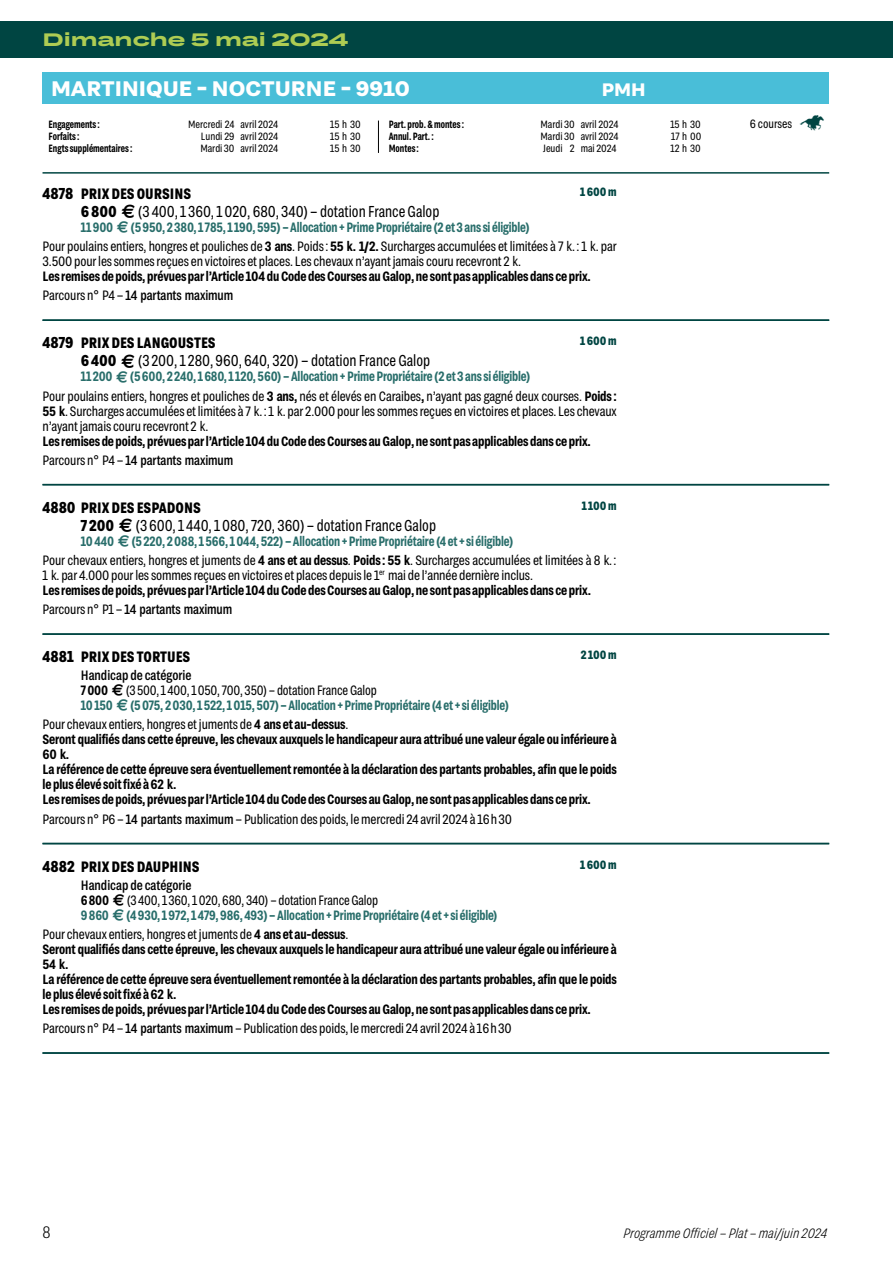
<style>
.page{position:relative;width:893px;height:1263px;background:#fff}
.page>*{position:absolute;margin:0;border:0;box-sizing:border-box;transform-origin:0 0}
.t1{font:700 21px "Grtsk Peta";color:#fff}
.t2{font:700 18px "Grtsk Giga";color:#aecc53}
.t3{font:700 18px "Grtsk Peta";color:#fff}
.t4{font:300 16.5px "Grtsk Zetta";color:#000}
.t5{font:15.75px "Grtsk Zetta";color:#000;scale:.95 1}
.t6{font:700 15px "Grtsk Zetta";color:#000}
.t7{font:600 13.5px/15px "Grtsk Zetta";letter-spacing:-.01em;color:#000}
.t8{font:13.5px/19.2px "Grtsk Zetta";letter-spacing:-.01em;color:#000}
.t9{font:600 13.5px/15px "Grtsk Zetta";letter-spacing:-.01em;color:#296e6b;scale:.95 1}
.t10{font:italic 300 13.5px "Grtsk Zetta";color:#000}
.t11{font:500 13.5px "Grtsk Zetta";letter-spacing:-.01em;color:#000}
.t12{font:700 12px "Grtsk Zetta";letter-spacing:-.005em;color:#004542}
.t13{font:12px "Grtsk Zetta";color:#000}
.t14{font:10.5px/12px "Grtsk Zetta";color:#000;text-align:right}
.t15{font:600 10.5px/12px "Grtsk Zetta";color:#000;scale:.9 1}
.s1{font-family:"Picto FG";font-size:18px;color:#004542}
.s2{font-size:15.75px}
.s3{font-weight:700}
.s4{font-family:"Picto FG"}
.s5{font-weight:600;color:#296e6b}
.s6{font-family:"Picto FG";color:#296e6b}
.s7{font-weight:600}
.s8{font-weight:400}
.s9{font-weight:500}
.s10{font-family:"Picto FG";font-weight:400}
.s11{font-weight:400;color:#000}
.s12{color:#000}
.s13{font-weight:500;color:#000}
.s14{font-family:"Picto FG";font-weight:400;color:#000}
</style>
<div class="page">
<div style="left:0;top:21px;width:893px;height:36px;background:#004542"></div>
<hr style="left:43px;top:172px;width:786px;height:2px;background:#004542">
<div style="left:43px;top:72px;width:786px;height:32px;background:#49bed8"></div>
<hr style="left:378px;top:121px;width:1px;height:32px;background:#000">
<hr style="left:43px;top:319px;width:786px;height:2px;background:#004542">
<hr style="left:43px;top:484px;width:786px;height:1px;background:#004542">
<hr style="left:43px;top:633px;width:786px;height:2px;background:#004542">
<hr style="left:43px;top:843px;width:786px;height:1px;background:#004542">
<hr style="left:43px;top:1052px;width:786px;height:2px;background:#004542">
<h2 class="t2" style="left:43px;top:28px;width:307px">Dimanche 5 mai 2024</h2>
<h1 class="t1" style="left:51px;top:75px;width:360px">MARTINIQUE – NOCTURNE – 9910</h1>
<h2 class="t3" style="left:602px;top:78px;width:46px">PMH</h2>
<p class="t15" style="left:49px;top:118px;width:59px">Engagements:<br>Forfaits:</p>
<p class="t14" style="left:188px;top:118px;width:48px">Mercredi 24<br>Lundi 29</p>
<p class="t14" style="left:330px;top:118px;width:32px">15h 30</p>
<p class="t13" style="left:750px;top:117px;width:78px">6 courses <span class="s1">6</span></p>
<p class="t14" style="left:241px;top:118px;width:39px">avril 2024</p>
<p class="t15" style="left:389px;top:118px;width:85px">Part. prob. &amp; montes:</p>
<p class="t14" style="left:540px;top:118px;width:79px">Mardi 30 avril 2024</p>
<p class="t14" style="left:670px;top:118px;width:32px">15 h 30</p>
<p class="t15" style="left:389px;top:130px;width:52px">Annul. Part. :</p>
<p class="t14" style="left:540px;top:130px;width:79px">Mardi 30 avril 2024</p>
<p class="t14" style="left:671px;top:130px;width:32px">17 h 00</p>
<p class="t15" style="left:389px;top:142px;width:35px">Montes:</p>
<p class="t14" style="left:543px;top:142px;width:75px">Jeudi 2 mai 2024</p>
<p class="t14" style="left:671px;top:142px;width:32px">12 h 30</p>
<p class="t14" style="left:241px;top:130px;width:39px">avril 2024</p>
<p class="t14" style="left:330px;top:130px;width:32px">15h 30</p>
<p class="t15" style="left:49px;top:142px;width:95px">Engts supplémentaires:</p>
<p class="t14" style="left:200px;top:142px;width:79px">Mardi 30 avril 2024</p>
<p class="t14" style="left:330px;top:142px;width:32px">15 h 30</p>
<p class="t12" style="left:580px;top:184px;width:38px">1 600 m</p>
<p class="t6" style="left:43px;top:184px;width:150px"><span class="s2">4878</span> PRIX DES OURSINS</p>
<p class="t5" style="left:81px;top:201px;width:379px"><span class="s3">6800</span> <span class="s4">C</span> (3 400, 1 360, 1020, 680, 340) – dotation France Galop</p>
<p class="t8" style="left:43px;top:217px;width:576px;text-indent:38px"><span class="s5">11900</span> <span class="s6">C</span> <span class="s5">(5950, 2380, 1 785, 1 190, 595) – Allocation + Prime Propriétaire (2 et 3 ans si éligible)<br></span>Pour poulains entiers, hongres et pouliches de <span class="s7">3 ans</span>. Poids: <span class="s7">55 k. 1/2.</span> Surcharges accumulées et limitées à 7 k.: 1 k. par</p>
<p class="t8" style="left:43px;top:251px;width:480px">3.500 pour les sommes reçues en victoires et places. Les chevaux n’ayant jamais couru recevront 2 k.</p>
<p class="t7" style="left:43px;top:266px;width:550px;line-height:19.2px">Les remises de poids, prévues par l’Article 104 du Code des Courses au Galop, ne sont pas applicables dans ce prix.<br><span class="s8">Parcours n° P4 –</span> <span class="s9">14 partants maximum</span></p>
<p class="t12" style="left:580px;top:334px;width:38px">1 600 m</p>
<p class="t6" style="left:43px;top:334px;width:175px"><span class="s2">4879</span> PRIX DES LANGOUSTES</p>
<p class="t5" style="left:81px;top:351px;width:369px"><span class="s3">6400</span> <span class="s4">C</span> (3 200, 1 280, 960, 640, 320) – dotation France Galop</p>
<p class="t8" style="left:43px;top:366px;width:576px;text-indent:38px"><span class="s5">11200</span> <span class="s6">C</span> <span class="s5">(5600, 2240, 1680, 1 120, 560) – Allocation + Prime Propriétaire (2 et 3 ans si éligible)<br></span>Pour poulains entiers, hongres et pouliches de <span class="s7">3 ans,</span> nés et élevés en Caraibes<span class="s7">,</span> n’ayant pas gagné deux courses. <span class="s7">Poids:</span></p>
<p class="t8" style="left:43px;top:403px;width:576px;line-height:15px"><span class="s7">55 k</span>. Surcharges accumulées et limitées à 7 k.: 1 k. par 2.000 pour les sommes reçues en victoires et places. Les chevaux n’ayant jamais couru recevront 2 k.</p>
<p class="t7" style="left:43px;top:431px;width:550px;line-height:19.2px">Les remises de poids, prévues par l’Article 104 du Code des Courses au Galop, ne sont pas applicables dans ce prix.<br><span class="s8">Parcours n° P4 –</span> <span class="s9">14 partants maximum</span></p>
<p class="t12" style="left:582px;top:498px;width:36px">1 100 m</p>
<p class="t6" style="left:43px;top:498px;width:160px"><span class="s2">4880</span> PRIX DES ESPADONS</p>
<p class="t5" style="left:81px;top:515px;width:375px"><span class="s3">7 200</span> <span class="s4">C</span> (3600, 1 440, 1080, 720, 360) – dotation France Galop</p>
<p class="t9" style="left:43px;top:531px;width:606px;line-height:19.2px;text-indent:38px">10440 <span class="s10">C</span> (5220, 2088, 1566, 1044, 522) – Allocation + Prime Propriétaire (4 et + si éligible)<br><span class="s11">Pour chevaux entiers, hongres et juments de</span> <span class="s12">4 ans et au dessus</span><span class="s11">.</span> <span class="s12">Poids: 55 k</span><span class="s11">. Surcharges accumulées et limitées à 8 k.:</span></p>
<p class="t7" style="left:43px;top:567px;width:550px"><span class="s8">1 k. par 4.000 pour les sommes reçues en victoires et places depuis le 1</span><sup>er</sup> <span class="s8">mai de l’année dernière inclus.<br></span>Les remises de poids, prévues par l’Article 104 du Code des Courses au Galop, ne sont pas applicables dans ce prix.</p>
<p class="t11" style="left:43px;top:601px;width:191px"><span class="s8">Parcours n° P1 –</span> 14 partants maximum</p>
<p class="t12" style="left:581px;top:648px;width:37px">2 100 m</p>
<p class="t6" style="left:43px;top:647px;width:149px"><span class="s2">4881</span> PRIX DES TORTUES</p>
<p class="t9" style="left:81px;top:667px;width:452px"><span class="s13">Handicap de catégorie<br></span><span class="s12">7000</span> <span class="s14">C</span> <span class="s11">(3500, 1400, 1050, 700, 350) – dotation France Galop<br></span>10150 <span class="s10">C</span> (5075, 2030, 1522, 1015, 507) – Allocation + Prime Propriétaire (4 et + si éligible)</p>
<p class="t7" style="left:43px;top:717px;width:576px"><span class="s8">Pour chevaux entiers, hongres et juments de</span> 4 ans et au-dessus<span class="s8">.<br></span>Seront qualifiés dans cette épreuve, les chevaux auxquels le handicapeur aura attribué une valeur égale ou inférieure à 60 k.<br>La référence de cette épreuve sera éventuellement remontée à la déclaration des partants probables, afin que le poids le plus élevé soit fixé à 62 k.<br>Les remises de poids, prévues par l’Article 104 du Code des Courses au Galop, ne sont pas applicables dans ce prix.</p>
<p class="t8" style="left:43px;top:809px;width:471px">Parcours n° P6 – <span class="s9">14 partants maximum</span> – Publication des poids, le mercredi 24 avril 2024 à 16h30</p>
<p class="t12" style="left:580px;top:857px;width:38px">1 600 m</p>
<p class="t6" style="left:43px;top:857px;width:159px"><span class="s2">4882</span> PRIX DES DAUPHINS</p>
<p class="t9" style="left:81px;top:877px;width:440px"><span class="s13">Handicap de catégorie<br></span><span class="s12">6800</span> <span class="s14">C</span> <span class="s11">(3400, 1360, 1020, 680, 340) – dotation France Galop<br></span>9860 <span class="s10">C</span> (4930, 1972, 1479, 986, 493) – Allocation + Prime Propriétaire (4 et + si éligible)</p>
<p class="t7" style="left:43px;top:926px;width:576px"><span class="s8">Pour chevaux entiers, hongres et juments de</span> 4 ans et au-dessus<span class="s8">.<br></span>Seront qualifiés dans cette épreuve, les chevaux auxquels le handicapeur aura attribué une valeur égale ou inférieure à 54 k.<br>La référence de cette épreuve sera éventuellement remontée à la déclaration des partants probables, afin que le poids le plus élevé soit fixé à 62 k.<br>Les remises de poids, prévues par l’Article 104 du Code des Courses au Galop, ne sont pas applicables dans ce prix.</p>
<p class="t8" style="left:43px;top:1018px;width:471px">Parcours n° P4 – <span class="s9">14 partants maximum</span> – Publication des poids, le mercredi 24 avril 2024 à 16h30</p>
<p class="t4" style="left:43px;top:1221px;width:10px">8</p>
<p class="t10" style="left:624px;top:1224px;width:205px">Programme Officiel – Plat – mai/juin 2024</p>
</div>
